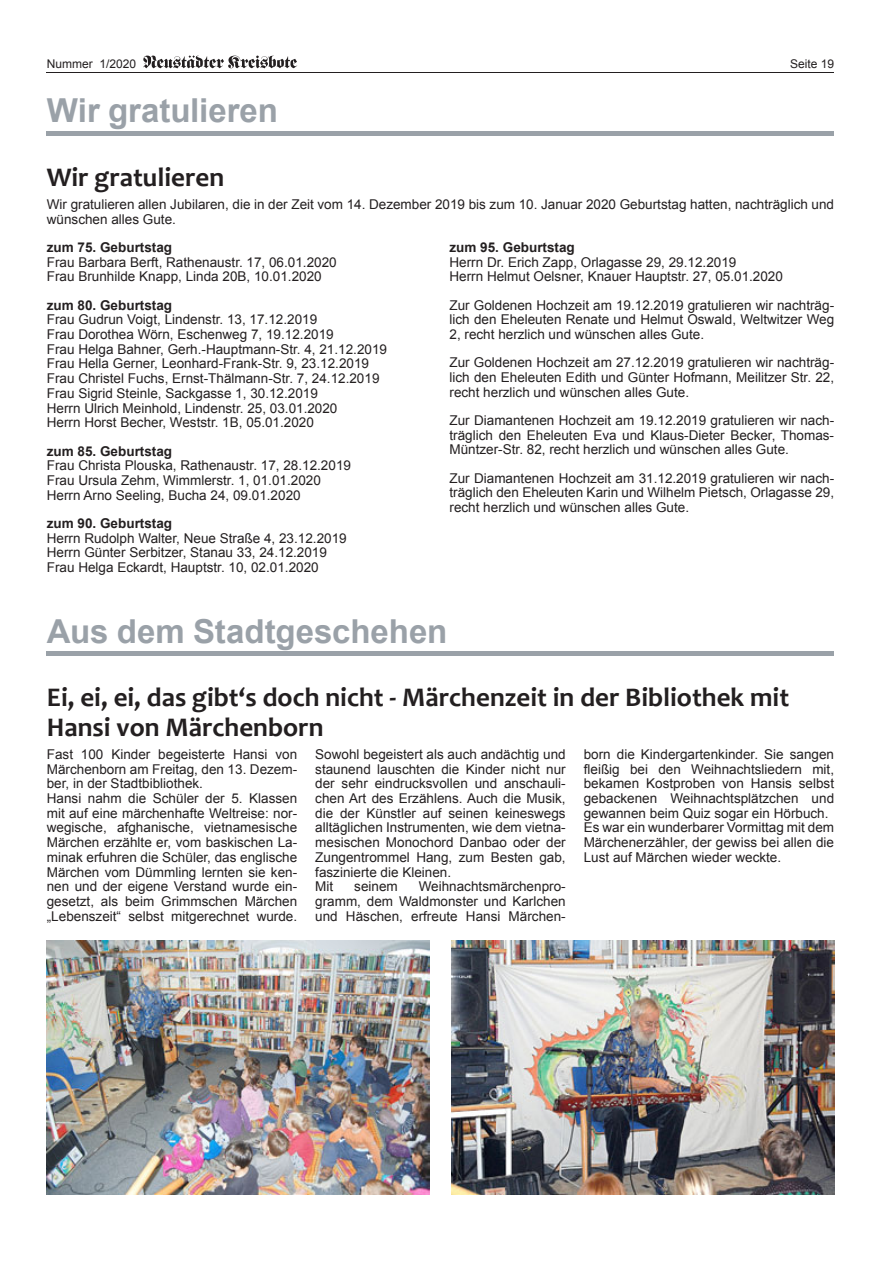
<style>
.page{position:relative;width:881px;height:1263px;background:#fff}
.page>*{position:absolute;margin:0;border:0;box-sizing:border-box;transform-origin:0 0}
.t1{font:700 33px "Arial";color:#9aa1a8}
.t2{font:700 27px/29.4px "Candara";color:#231f20}
.t3{font:13.5px/14.7px "Arial";color:#231f20}
.t4{font:700 13.5px "Arial";color:#231f20}
.t5{font:12px "Arial";color:#231f20}
</style>
<div class="page">
<hr style="left:47px;top:72px;width:786px;height:1px;background:#231f20">
<svg style="left:143px;top:55px;width:154px;height:13px"></svg>
<hr style="left:47px;top:131px;width:786px;height:4px;background:#9aa1a8">
<div style="left:47px;top:651px;width:786px;height:5px;background:#9aa1a8"></div>
<img style="left:47px;top:940px;width:382px;height:255px">
<img style="left:451px;top:940px;width:382px;height:255px">
<p class="t5" style="left:47px;top:56px;width:91px">Nummer 1/2020</p>
<p class="t5" style="left:789px;top:56px;width:46px">Seite 19</p>
<h1 class="t1" style="left:47px;top:89px;width:232px">Wir gratulieren</h1>
<h2 class="t2" style="left:47px;top:162px;width:179px">Wir gratulieren</h2>
<p class="t3" style="left:47px;top:197px;width:788px">Wir gratulieren allen Jubilaren, die in der Zeit vom 14. Dezember 2019 bis zum 10. Januar 2020 Geburtstag hatten, nachträglich und wünschen alles Gute.</p>
<p class="t4" style="left:47px;top:238px;width:127px">zum 75. Geburtstag</p>
<p class="t3" style="left:47px;top:255px;width:291px">Frau Barbara Berft, Rathenaustr. 17, 06.01.2020<br>Frau Brunhilde Knapp, Linda 20B, 10.01.2020</p>
<p class="t4" style="left:47px;top:296px;width:127px">zum 80. Geburtstag</p>
<p class="t3" style="left:47px;top:312px;width:341px">Frau Gudrun Voigt, Lindenstr. 13, 17.12.2019<br>Frau Dorothea Wörn, Eschenweg 7, 19.12.2019<br>Frau Helga Bahner, Gerh.-Hauptmann-Str. 4, 21.12.2019<br>Frau Hella Gerner, Leonhard-Frank-Str. 9, 23.12.2019<br>Frau Christel Fuchs, Ernst-Thälmann-Str. 7, 24.12.2019<br>Frau Sigrid Steinle, Sackgasse 1, 30.12.2019<br>Herrn Ulrich Meinhold, Lindenstr. 25, 03.01.2020<br>Herrn Horst Becher, Weststr. 1B, 05.01.2020</p>
<p class="t4" style="left:47px;top:442px;width:127px">zum 85. Geburtstag</p>
<p class="t3" style="left:47px;top:458px;width:305px">Frau Christa Plouska, Rathenaustr. 17, 28.12.2019<br>Frau Ursula Zehm, Wimmlerstr. 1, 01.01.2020<br>Herrn Arno Seeling, Bucha 24, 09.01.2020</p>
<p class="t4" style="left:47px;top:514px;width:127px">zum 90. Geburtstag</p>
<p class="t3" style="left:47px;top:531px;width:301px">Herrn Rudolph Walter, Neue Straße 4, 23.12.2019<br>Herrn Günter Serbitzer, Stanau 33, 24.12.2019<br>Frau Helga Eckardt, Hauptstr. 10, 02.01.2020</p>
<p class="t4" style="left:449px;top:238px;width:127px">zum 95. Geburtstag</p>
<p class="t3" style="left:449px;top:255px;width:335px">Herrn Dr. Erich Zapp, Orlagasse 29, 29.12.2019<br>Herrn Helmut Oelsner, Knauer Hauptstr. 27, 05.01.2020</p>
<p class="t3" style="left:449px;top:298px;width:386px;text-align:justify">Zur Goldenen Hochzeit am 19.12.2019 gratulieren wir nachträg&shy;lich den Eheleuten Renate und Helmut Oswald, Weltwitzer Weg 2, recht herzlich und wünschen alles Gute.</p>
<p class="t3" style="left:449px;top:355px;width:386px;text-align:justify">Zur Goldenen Hochzeit am 27.12.2019 gratulieren wir nachträg&shy;lich den Eheleuten Edith und Günter Hofmann, Meilitzer Str. 22, recht herzlich und wünschen alles Gute.</p>
<p class="t3" style="left:449px;top:413px;width:386px;text-align:justify">Zur Diamantenen Hochzeit am 19.12.2019 gratulieren wir nach&shy;träglich den Eheleuten Eva und Klaus-Dieter Becker, Thomas-Müntzer-Str. 82, recht herzlich und wünschen alles Gute.</p>
<p class="t3" style="left:449px;top:471px;width:386px;text-align:justify">Zur Diamantenen Hochzeit am 31.12.2019 gratulieren wir nach&shy;träglich den Eheleuten Karin und Wilhelm Pietsch, Orlagasse 29, recht herzlich und wünschen alles Gute.</p>
<h1 class="t1" style="left:47px;top:609px;width:402px">Aus dem Stadtgeschehen</h1>
<h2 class="t2" style="left:47px;top:682px;width:743px">Ei, ei, ei, das gibt‘s doch nicht - Märchenzeit in der Bibliothek mit<br>Hansi von Märchenborn</h2>
<p class="t3" style="left:47px;top:747px;width:252px">Fast 100 Kinder begeisterte Hansi von Märchenborn am Freitag, den 13. Dezem&shy;ber, in der Stadtbibliothek.<br>Hansi nahm die Schüler der 5. Klassen mit auf eine märchenhafte Weltreise: nor&shy;wegische, afghanische, vietnamesische Märchen erzählte er, vom baskischen La&shy;minak erfuhren die Schüler, das englische Märchen vom Dümmling lernten sie ken&shy;nen und der eigene Verstand wurde ein&shy;gesetzt, als beim Grimmschen Märchen „Lebenszeit“ selbst mitgerechnet wurde.</p>
<p class="t3" style="left:315px;top:747px;width:252px">Sowohl begeistert als auch andächtig und staunend lauschten die Kinder nicht nur der sehr eindrucksvollen und anschauli&shy;chen Art des Erzählens. Auch die Musik, die der Künstler auf seinen keineswegs alltäglichen Instrumenten, wie dem vietna&shy;mesischen Monochord Danbao oder der Zungentrommel Hang, zum Besten gab, faszinierte die Kleinen.<br>Mit</p>
<p class="t3" style="left:583px;top:747px;width:252px">born die Kindergartenkinder. Sie sangen fleißig bei den Weihnachtsliedern mit, bekamen Kostproben von Hansis selbst gebackenen Weihnachtsplätzchen und gewannen beim Quiz sogar ein Hörbuch.<br>Es war ein wunderbarer Vormittag mit dem Märchenerzähler, der gewiss bei allen die Lust auf Märchen wieder weckte.</p>
<p class="t3" style="left:315px;top:879px;width:252px;text-align:justify;text-indent:103px">Weihnachtsmärchenpro&shy;gramm, dem Waldmonster und Karlchen und Häschen, erfreute Hansi Märchen-</p>
<p class="t3" style="left:354px;top:879px;width:45px">seinem</p>
</div>
